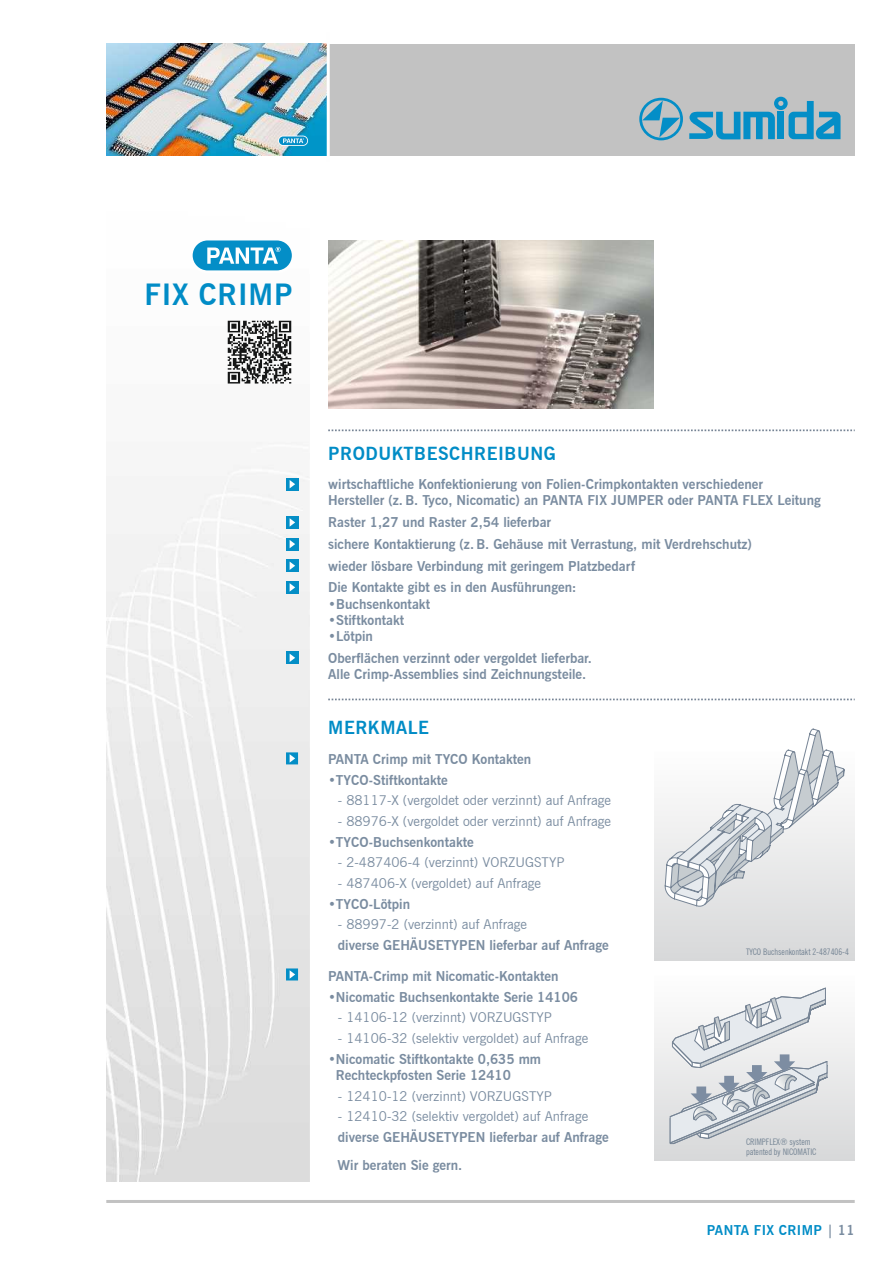
<style>
.page{position:relative;width:893px;height:1263px;background:#fff}
.page>*{position:absolute;margin:0;border:0;box-sizing:border-box;transform-origin:0 0}
.t1{font:700 29.25px "News Gothic BT";letter-spacing:.03em;color:#018cc6}
.t2{font:700 18px "News Gothic BT";letter-spacing:.03em;color:#018cc6}
.t3{font:700 13.5px/21.9px "News Gothic BT";color:#7a8ca0}
.t4{font:13.5px "News Gothic BT";color:#7a8ca0}
.t5{font:700 13.5px "News Gothic BT";letter-spacing:.03em;color:#018cc6}
.t6{font:condensed 9px/10.8px "News Gothic BT";color:#738393}
.s1{color:#7a8ca0}
</style>
<div class="page">
<img style="left:106px;top:320px;width:203px;height:861px">
<div style="left:654px;top:751px;width:201px;height:209px;background:linear-gradient(to bottom,#fdfdfd,#d8d9da)"></div>
<div style="left:654px;top:975px;width:201px;height:186px;background:linear-gradient(to bottom,#fefefe,#d8d9da)"></div>
<svg style="left:286px;top:478px;width:12px;height:12px"></svg>
<svg style="left:290px;top:480px;width:5px;height:8px"></svg>
<svg style="left:286px;top:516px;width:12px;height:12px"></svg>
<svg style="left:290px;top:518px;width:5px;height:9px"></svg>
<svg style="left:286px;top:538px;width:12px;height:12px"></svg>
<svg style="left:290px;top:540px;width:5px;height:8px"></svg>
<svg style="left:286px;top:560px;width:12px;height:12px"></svg>
<svg style="left:290px;top:561px;width:5px;height:9px"></svg>
<svg style="left:286px;top:581px;width:12px;height:12px"></svg>
<svg style="left:290px;top:583px;width:5px;height:9px"></svg>
<svg style="left:286px;top:652px;width:12px;height:12px"></svg>
<svg style="left:290px;top:654px;width:5px;height:8px"></svg>
<svg style="left:286px;top:752px;width:12px;height:12px"></svg>
<svg style="left:290px;top:754px;width:5px;height:9px"></svg>
<svg style="left:286px;top:968px;width:12px;height:12px"></svg>
<svg style="left:290px;top:970px;width:5px;height:9px"></svg>
<svg style="left:328px;top:429px;width:527px;height:2px"></svg>
<svg style="left:328px;top:699px;width:527px;height:1px"></svg>
<svg style="left:670px;top:987px;width:157px;height:157px"></svg>
<svg style="left:665px;top:728px;width:179px;height:178px"></svg>
<hr style="left:106px;top:1200px;width:749px;height:3px;background:#c2c2c2">
<div style="left:328px;top:44px;width:527px;height:112px;background:#c2c2c2"></div>
<svg style="left:689px;top:97px;width:151px;height:43px"></svg>
<svg style="left:639px;top:98px;width:44px;height:42px"></svg>
<img style="left:328px;top:241px;width:326px;height:167px">
<img style="left:228px;top:320px;width:64px;height:64px">
<div style="left:190px;top:237px;width:105px;height:36px;border:6px solid #fefefe;border-radius:15px"></div>
<div style="left:193px;top:240px;width:99px;height:30px;background:#048ec7;border-radius:15px"></div>
<svg style="left:207px;top:247px;width:74px;height:17px"></svg>
<img style="left:106px;top:44px;width:221px;height:112px">
<hr style="left:327px;top:32px;width:3px;height:130px;background:#fefefe">
<div style="left:278px;top:136px;width:30px;height:10px;border:2px solid #fefefe;border-radius:4px"></div>
<svg style="left:279px;top:136px;width:28px;height:9px"></svg>
<svg style="left:283px;top:138px;width:21px;height:5px"></svg>
<h1 class="t1" style="left:144px;top:283px;width:150px">FIX CRIMP</h1>
<h2 class="t2" style="left:328px;top:446px;width:229px">PRODUKTBESCHREIBUNG</h2>
<p class="t3" style="left:328px;top:477px;width:494px;line-height:16.2px">wirtschaftliche Konfektionierung von Folien-Crimpkontakten verschiedener<br>Hersteller (z. B. Tyco, Nicomatic) an PANTA FIX JUMPER oder PANTA FLEX Leitung</p>
<p class="t3" style="left:328px;top:512px;width:425px">Raster 1,27 und Raster 2,54 lieferbar<br>sichere Kontaktierung (z. B. Gehäuse mit Verrastung, mit Verdrehschutz) wieder lösbare Verbindung mit geringem Platzbedarf<br>Die Kontakte gibt es in den Ausführungen:</p>
<p class="t3" style="left:328px;top:594px;width:103px">•Buchsenkontakt</p>
<p class="t3" style="left:328px;top:610px;width:77px">•Stiftkontakt</p>
<p class="t3" style="left:328px;top:626px;width:265px">•Lötpin<br>Oberflächen verzinnt oder vergoldet lieferbar.</p>
<p class="t3" style="left:328px;top:664px;width:260px">Alle Crimp-Assemblies sind Zeichnungsteile.</p>
<h2 class="t2" style="left:328px;top:721px;width:102px">MERKMALE</h2>
<p class="t3" style="left:328px;top:749px;width:205px">PANTA Crimp mit TYCO Kontakten</p>
<p class="t3" style="left:328px;top:770px;width:121px">•TYCO-Stiftkontakte</p>
<p class="t4" style="left:338px;top:795px;width:275px">- 88117-X (vergoldet oder verzinnt) auf Anfrage</p>
<p class="t4" style="left:338px;top:815px;width:275px">- 88976-X (vergoldet oder verzinnt) auf Anfrage</p>
<p class="t3" style="left:328px;top:832px;width:147px">•TYCO-Buchsenkontakte</p>
<p class="t4" style="left:338px;top:857px;width:228px">- 2-487406-4 (verzinnt) VORZUGSTYP</p>
<p class="t4" style="left:338px;top:878px;width:204px">- 487406-X (vergoldet) auf Anfrage</p>
<p class="t3" style="left:328px;top:894px;width:84px">•TYCO-Lötpin</p>
<p class="t4" style="left:338px;top:919px;width:191px">- 88997-2 (verzinnt) auf Anfrage</p>
<p class="t3" style="left:338px;top:935px;width:272px">diverse GEHÄUSETYPEN lieferbar auf Anfrage</p>
<p class="t3" style="left:328px;top:966px;width:232px">PANTA-Crimp mit Nicomatic-Kontakten</p>
<p class="t3" style="left:328px;top:987px;width:252px">•Nicomatic Buchsenkontakte Serie 14106</p>
<p class="t4" style="left:338px;top:1012px;width:216px">- 14106-12 (verzinnt) VORZUGSTYP</p>
<p class="t4" style="left:338px;top:1033px;width:252px">- 14106-32 (selektiv vergoldet) auf Anfrage</p>
<p class="t3" style="left:336px;top:1052px;width:207px;line-height:16.2px;text-indent:-8px">•Nicomatic Stiftkontakte 0,635 mm<br>Rechteckpfosten Serie 12410</p>
<p class="t4" style="left:338px;top:1090px;width:216px">- 12410-12 (verzinnt) VORZUGSTYP</p>
<p class="t4" style="left:338px;top:1111px;width:252px">- 12410-32 (selektiv vergoldet) auf Anfrage</p>
<p class="t3" style="left:338px;top:1125px;width:273px;line-height:27.6px">diverse GEHÄUSETYPEN lieferbar auf Anfrage<br>Wir beraten Sie gern.</p>
<p class="t6" style="left:746px;top:947px;width:104px">TYCO Buchsenkontakt 2-487406-4</p>
<p class="t6" style="left:746px;top:1137px;width:72px">CRIMPFLEX® system patented by NICOMATIC</p>
<p class="t5" style="left:707px;top:1225px;width:150px">PANTA FIX CRIMP <span class="s1">| 11</span></p>
</div>
